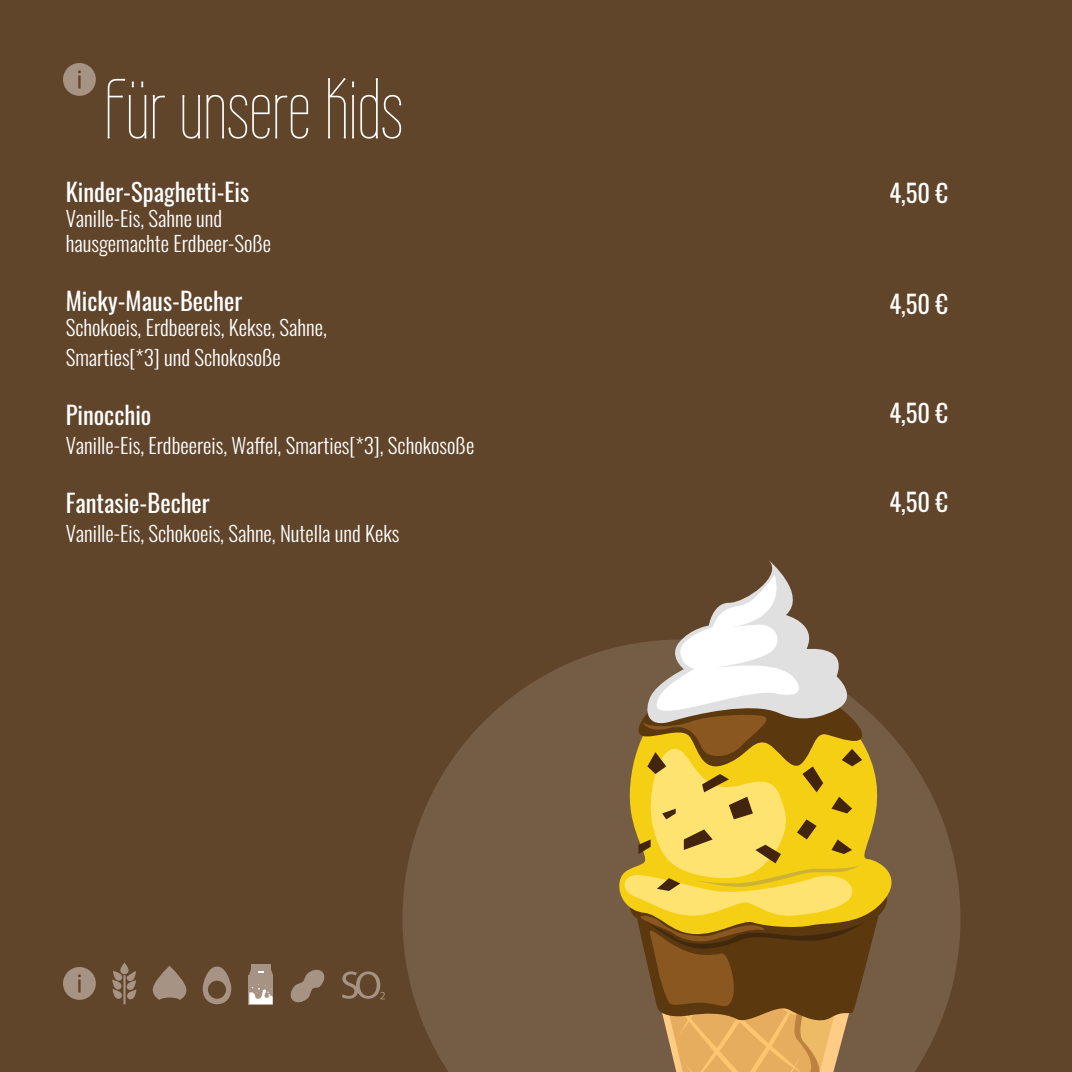
<style>
.page{position:relative;width:1072px;height:1072px;background:#fff}
.page>*{position:absolute;margin:0;border:0;box-sizing:border-box;transform-origin:0 0}
.t1{font:84px "Wire One";color:#fff}
.t2{font:24.5px "Oswald";color:#fff}
.t3{font:300 21px "Oswald";color:#fff}
</style>
<div class="page">
<div style="left:0;top:0;width:1071px;height:1071px;background:#61452b"></div>
<svg style="left:402px;top:647px;width:558px;height:424px;fill:#755c45"></svg>
<svg style="left:63px;top:63px;width:33px;height:33px"></svg>
<svg style="left:63px;top:967px;width:33px;height:32px"></svg>
<svg style="left:120px;top:963px;width:9px;height:11px"></svg>
<svg style="left:112px;top:970px;width:24px;height:34px"></svg>
<svg style="left:153px;top:966px;width:33px;height:34px"></svg>
<div style="left:160px;top:997px;width:19px;height:5px;background:#61452b;border-radius:50%"></div>
<svg style="left:202px;top:966px;width:30px;height:38px"></svg>
<hr style="left:251px;top:964px;width:20px;height:4px;background:#a79383">
<svg style="left:249px;top:968px;width:24px;height:36px"></svg>
<svg style="left:290px;top:969px;width:35px;height:34px"></svg>
<svg style="left:342px;top:971px;width:43px;height:28px"></svg>
<svg style="left:617px;top:678px;width:287px;height:257px;fill:#755c45"></svg>
<svg style="left:619px;top:560px;width:276px;height:511px"></svg>
<p class="t1" style="left:104px;top:63px;width:300px">Für unsere Kids</p>
<p class="t2" style="left:66px;top:170px;width:185px">Kinder-Spaghetti-Eis</p>
<p class="t3" style="left:66px;top:200px;width:158px">Vanille-Eis, Sahne und</p>
<p class="t3" style="left:66px;top:225px;width:207px">hausgemachte Erdbeer-Soße</p>
<p class="t2" style="left:66px;top:279px;width:178px">Micky-Maus-Becher</p>
<p class="t3" style="left:66px;top:309px;width:262px">Schokoeis, Erdbeereis, Kekse, Sahne,</p>
<p class="t3" style="left:66px;top:338px;width:216px">Smarties[*3] und Schokosoße</p>
<p class="t2" style="left:66px;top:393px;width:87px">Pinocchio</p>
<p class="t3" style="left:66px;top:427px;width:410px">Vanille-Eis, Erdbeereis, Waffel, Smarties[*3], Schokosoße</p>
<p class="t2" style="left:66px;top:481px;width:146px">Fantasie-Becher</p>
<p class="t3" style="left:66px;top:515px;width:335px">Vanille-Eis, Schokoeis, Sahne, Nutella und Keks</p>
<p class="t2" style="left:889px;top:171px;width:60px">4,50 €</p>
<p class="t2" style="left:889px;top:282px;width:60px">4,50 €</p>
<p class="t2" style="left:889px;top:391px;width:60px">4,50 €</p>
<p class="t2" style="left:889px;top:480px;width:60px">4,50 €</p>
</div>
